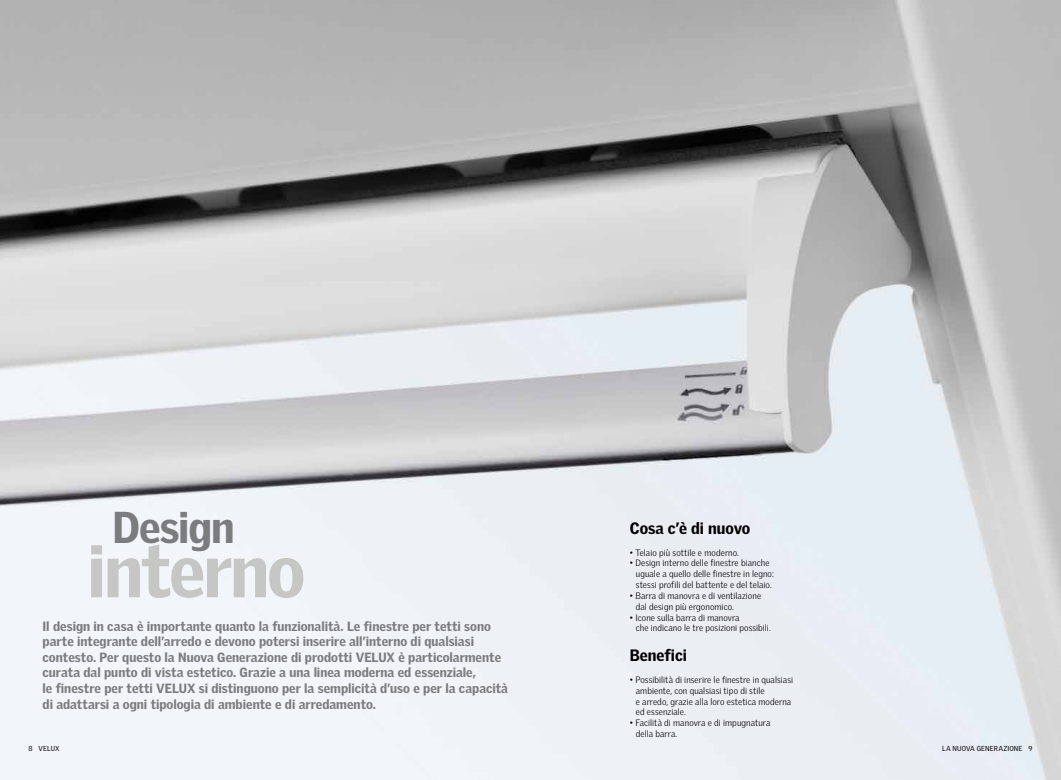
<style>
.page{position:relative;width:1061px;height:780px;background:#fff}
.page>*{position:absolute;margin:0;border:0;box-sizing:border-box;transform-origin:0 0}
.t1{font:900 72.4px "Velux Gothic";letter-spacing:-.03em;color:#c6c6c4}
.t2{font:900 43.3px "Velux Gothic";letter-spacing:-.025em;color:#7b7c7d}
.t3{font:900 16px "Velux Gothic";color:#000}
.t4{font:900 13px/15.6px "Velux Gothic";color:#7b7c7d}
.t5{font:300 9px/10.8px "Velux Gothic";letter-spacing:.01em;color:#000}
.t6{font:7px "Velux Gothic";letter-spacing:.02em;color:#000}
</style>
<div class="page">
<img style="left:0;top:0;width:1060px;height:780px">
<h2 class="t2" style="left:112px;top:500px;width:124px">Design</h2>
<h1 class="t1" style="left:87px;top:525px;width:220px">interno</h1>
<p class="t4" style="left:43px;top:618px;width:467px">Il design in casa è importante quanto la funzionalità. Le finestre per tetti sono parte integrante dell’arredo e devono potersi inserire all’interno di qualsiasi contesto. Per questo la Nuova Generazione di prodotti VELUX è particolarmente curata dal punto di vista estetico. Grazie a una linea moderna ed essenziale,<br>le finestre per tetti VELUX si distinguono per la semplicità d’uso e per la capacità di adattarsi a ogni tipologia di ambiente e di arredamento.</p>
<h3 class="t3" style="left:629px;top:518px;width:122px">Cosa c’è di nuovo</h3>
<p class="t5" style="left:629px;top:547px;width:111px">• Telaio più sottile e moderno.</p>
<p class="t5" style="left:635px;top:557px;width:139px;text-indent:-6px">• Design interno delle finestre bianche uguale a quello delle finestre in legno: stessi profili del battente e del telaio.</p>
<p class="t5" style="left:635px;top:590px;width:127px;text-indent:-6px">• Barra di manovra e di ventilazione dal design più ergonomico.</p>
<p class="t5" style="left:635px;top:611px;width:136px;text-indent:-6px">• Icone sulla barra di manovra<br>che indicano le tre posizioni possibili.</p>
<h3 class="t3" style="left:629px;top:645px;width:59px">Benefici</h3>
<p class="t5" style="left:635px;top:674px;width:159px;text-indent:-6px">• Possibilità di inserire le finestre in qualsiasi ambiente, con qualsiasi tipo di stile<br>e arredo, grazie alla loro estetica moderna ed essenziale.</p>
<p class="t5" style="left:635px;top:717px;width:136px;text-indent:-6px">• Facilità di manovra e di impugnatura della barra.</p>
<p class="t6" style="left:28px;top:744px;width:33px">8 VELUX</p>
<p class="t6" style="left:941px;top:744px;width:92px">LA NUOVA GENERAZIONE 9</p>
</div>
